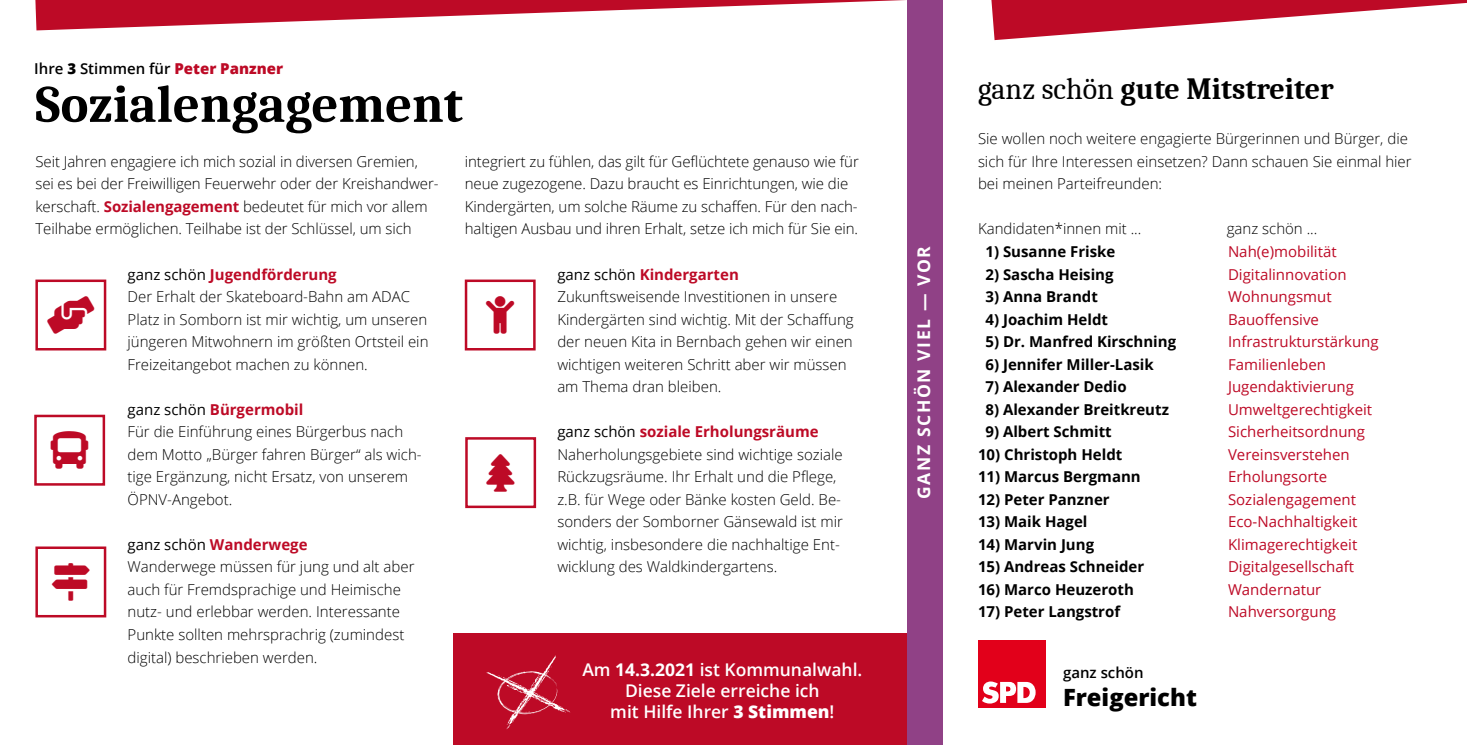
<style>
.page{position:relative;width:1467px;height:745px;background:#fff}
.page>*{position:absolute;margin:0;border:0;box-sizing:border-box;transform-origin:0 0}
.t1{font:700 52.5px "Caladea";color:#000}
.t2{font:700 30px "Caladea";color:#000}
.t3{font:800 23.75px "Open Sans";color:#000}
.t4{font:600 17.5px/21px "Open Sans";color:#fff;text-align:center}
.t5{font:700 17.5px "Open Sans";letter-spacing:.09em;color:#fff}
.t6{font:300 15px/22.5px "Open Sans";color:#000}
.t7{font:700 15px "Open Sans";color:#000}
.t8{font:15px "Open Sans";color:#bd0a26}
.t9{font:600 15px "Open Sans";color:#000}
.s1{font-weight:800}
.s2{font-weight:800;color:#bd0a26}
.s3{font-weight:400}
.s4{font-weight:700;color:#bd0a26}
.s5{font-weight:700}
</style>
<div class="page">
<div style="left:907px;top:0;width:36px;height:744px;background:#904186"></div>
<div style="left:978px;top:639px;width:68px;height:68px;background:#e2001a"></div>
<svg style="left:982px;top:681px;width:54px;height:22px"></svg>
<div style="left:465px;top:279px;width:71px;height:71px;border:2px solid #bd0a26"></div>
<div style="left:465px;top:437px;width:71px;height:70px;border:2px solid #bd0a26"></div>
<div style="left:34px;top:414px;width:71px;height:71px;border:2px solid #bd0a26"></div>
<div style="left:35px;top:546px;width:71px;height:71px;border:2px solid #bd0a26"></div>
<div style="left:35px;top:279px;width:71px;height:71px;border:2px solid #bd0a26"></div>
<svg style="left:991px;top:0;width:476px;height:40px"></svg>
<svg style="left:35px;top:0;width:871px;height:30px"></svg>
<div style="left:454px;top:632px;width:453px;height:112px;background:#bd0a26"></div>
<svg style="left:486px;top:655px;width:85px;height:74px"></svg>
<p class="t9" style="left:34px;top:58px;width:250px">Ihre <span class="s1">3</span> Stimmen für <span class="s2">Peter Panzner</span></p>
<h2 class="t2" style="left:978px;top:70px;width:357px"><span class="s3">ganz schön</span> gute Mitstreiter</h2>
<p class="t6" style="left:978px;top:127px;width:435px">Sie wollen noch weitere engagierte Bürgerinnen und Bürger, die sich für Ihre Interessen einsetzen? Dann schauen Sie einmal hier bei meinen Parteifreunden:</p>
<p class="t6" style="left:978px;top:217px;width:165px">Kandidaten*innen mit ...</p>
<p class="t6" style="left:1227px;top:217px;width:92px">ganz schön ...</p>
<p class="t7" style="left:985px;top:241px;width:131px">1) Susanne Friske</p>
<p class="t8" style="left:1228px;top:241px;width:110px">Nah(e)mobilität</p>
<p class="t7" style="left:985px;top:263px;width:130px">2) Sascha Heising</p>
<p class="t8" style="left:1228px;top:263px;width:120px">Digitalinnovation</p>
<p class="t7" style="left:985px;top:286px;width:114px">3) Anna Brandt</p>
<p class="t8" style="left:1228px;top:286px;width:105px">Wohnungsmut</p>
<p class="t7" style="left:985px;top:308px;width:124px">4) Joachim Heldt</p>
<p class="t8" style="left:1228px;top:308px;width:93px">Bauoffensive</p>
<p class="t7" style="left:985px;top:331px;width:192px">5) Dr. Manfred Kirschning</p>
<p class="t8" style="left:1228px;top:331px;width:152px">Infrastrukturstärkung</p>
<p class="t7" style="left:985px;top:353px;width:170px">6) Jennifer Miller-Lasik</p>
<p class="t8" style="left:1228px;top:353px;width:100px">Familienleben</p>
<p class="t7" style="left:985px;top:376px;width:143px">7) Alexander Dedio</p>
<p class="t8" style="left:1228px;top:376px;width:128px">Jugendaktivierung</p>
<p class="t7" style="left:985px;top:398px;width:185px">8) Alexander Breitkreutz</p>
<p class="t8" style="left:1228px;top:398px;width:146px">Umweltgerechtigkeit</p>
<p class="t7" style="left:985px;top:421px;width:128px">9) Albert Schmitt</p>
<p class="t8" style="left:1228px;top:421px;width:139px">Sicherheitsordnung</p>
<p class="t7" style="left:978px;top:443px;width:146px">10) Christoph Heldt</p>
<p class="t8" style="left:1228px;top:443px;width:123px">Vereinsverstehen</p>
<p class="t7" style="left:978px;top:466px;width:164px">11) Marcus Bergmann</p>
<p class="t8" style="left:1228px;top:466px;width:101px">Erholungsorte</p>
<p class="t7" style="left:978px;top:488px;width:133px">12) Peter Panzner</p>
<p class="t8" style="left:1228px;top:488px;width:129px">Sozialengagement</p>
<p class="t7" style="left:978px;top:511px;width:111px">13) Maik Hagel</p>
<p class="t8" style="left:1228px;top:511px;width:131px">Eco-Nachhaltigkeit</p>
<p class="t7" style="left:978px;top:533px;width:118px">14) Marvin Jung</p>
<p class="t8" style="left:1228px;top:533px;width:131px">Klimagerechtigkeit</p>
<p class="t7" style="left:978px;top:556px;width:168px">15) Andreas Schneider</p>
<p class="t8" style="left:1228px;top:556px;width:128px">Digitalgesellschaft</p>
<p class="t7" style="left:978px;top:578px;width:157px">16) Marco Heuzeroth</p>
<p class="t8" style="left:1228px;top:578px;width:95px">Wandernatur</p>
<p class="t7" style="left:978px;top:601px;width:144px">17) Peter Langstrof</p>
<p class="t8" style="left:1228px;top:601px;width:110px">Nahversorgung</p>
<h1 class="t1" style="left:35px;top:71px;width:429px">Sozialengagement</h1>
<p class="t6" style="left:35px;top:150px;width:405px">Seit Jahren engagiere ich mich sozial in diversen Gremien, sei es bei der Freiwilligen Feuerwehr oder der Kreishandwer&shy;kerschaft. <span class="s4">Sozialengagement</span> bedeutet für mich vor allem Teilhabe ermöglichen. Teilhabe ist der Schlüssel, um sich</p>
<p class="t6" style="left:465px;top:150px;width:396px">integriert zu fühlen, das gilt für Geflüchtete genauso wie für neue zugezogene. Dazu braucht es Einrichtungen, wie die Kindergärten, um solche Räume zu schaffen. Für den nach&shy;haltigen Ausbau und ihren Erhalt, setze ich mich für Sie ein.</p>
<p class="t5" style="left:912px;top:498px;width:254px;rotate:-90deg">ganz schön viel — vor</p>
<p class="t6" style="left:128px;top:262px;width:302px"><span class="s3">ganz schön</span> <span class="s4">Jugendförderung<br></span>Der Erhalt der Skateboard-Bahn am ADAC Platz in Somborn ist mir wichtig, um unseren jüngeren Mitwohnern im größten Ortsteil ein Freizeitangebot machen zu können.</p>
<p class="t6" style="left:128px;top:397px;width:296px"><span class="s3">ganz schön</span> <span class="s4">Bürgermobil<br></span>Für die Einführung eines Bürgerbus nach dem Motto „Bürger fahren Bürger“ als wich&shy;tige Ergänzung, nicht Ersatz, von unserem<br>ÖPNV-Angebot.</p>
<p class="t6" style="left:128px;top:532px;width:288px"><span class="s3">ganz schön</span> <span class="s4">Wanderwege<br></span>Wanderwege müssen für jung und alt aber auch für Fremdsprachige und Heimische nutz- und erlebbar werden. Interessante Punkte sollten mehrsprachrig (zumindest digital) beschrieben werden.</p>
<p class="t6" style="left:557px;top:262px;width:298px"><span class="s3">ganz schön</span> <span class="s4">Kindergarten </span>Zukunftsweisende Investitionen in unsere Kindergärten sind wichtig. Mit der Schaffung der neuen Kita in Bernbach gehen wir einen wichtigen weiteren Schritt aber wir müssen am Thema dran bleiben.</p>
<p class="t6" style="left:557px;top:420px;width:287px"><span class="s3">ganz schön</span> <span class="s4">soziale Erholungsräume </span>Naherholungsgebiete sind wichtige soziale Rückzugsräume. Ihr Erhalt und die Pflege, z.B. für Wege oder Bänke kosten Geld. Be&shy;sonders der Somborner Gänsewald ist mir wichtig, insbesondere die nachhaltige Ent&shy;wicklung des Waldkindergartens.</p>
<p class="t4" style="left:582px;top:658px;width:281px">Am <span class="s5">14.3.2021</span> ist Kommunalwahl.<br>Diese Ziele erreiche ich<br>mit Hilfe Ihrer <span class="s1">3 Stimmen</span>!</p>
<p class="t9" style="left:1063px;top:662px;width:82px">ganz schön</p>
<h3 class="t3" style="left:1063px;top:678px;width:135px">Freigericht</h3>
</div>
